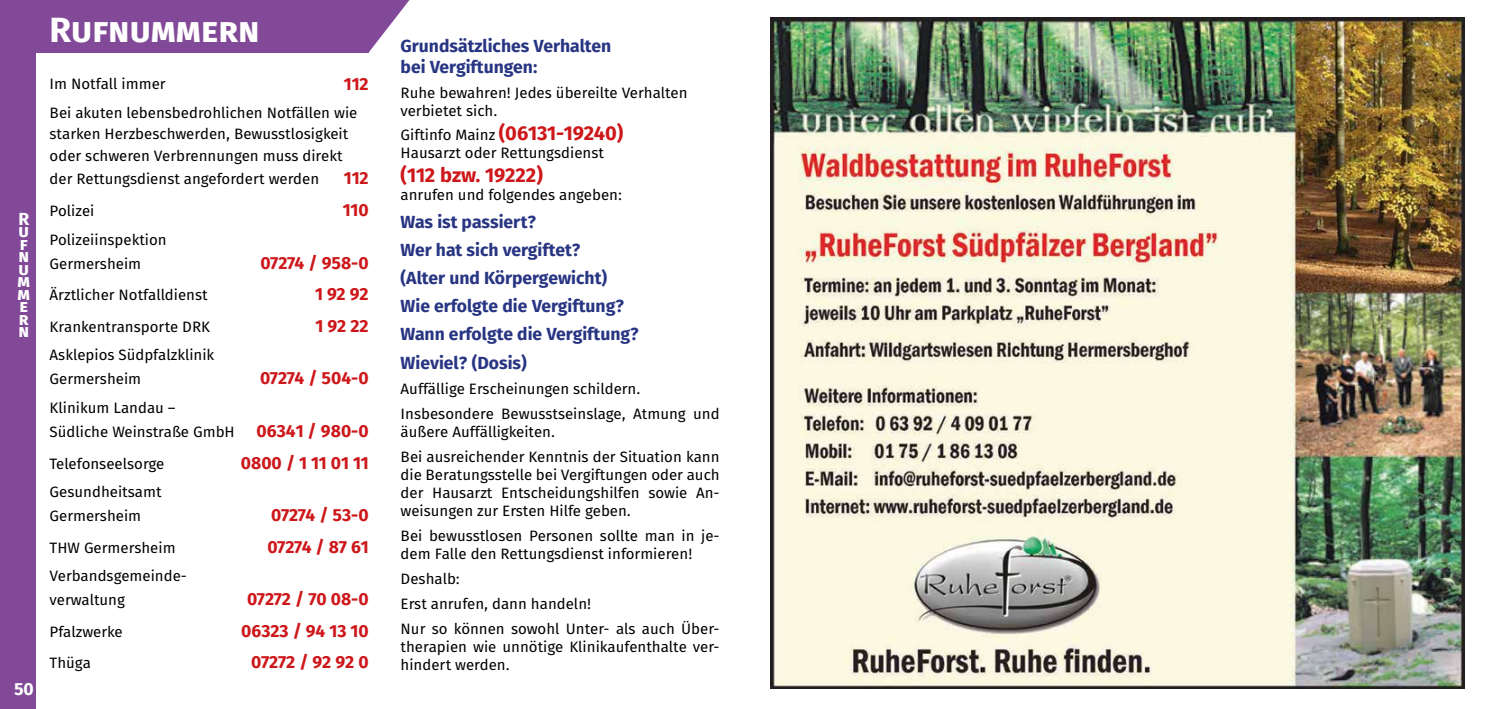
<style>
.page{position:relative;width:1489px;height:709px;background:#fff}
.page>*{position:absolute;margin:0;border:0;box-sizing:border-box;transform-origin:0 0}
.t1{font:700 35px "Fira Sans OT";color:#fff}
.t2{font:700 20px "Fira Sans OT";color:#cd171a}
.t3{font:700 17.5px/28.1px "Fira Sans OT";color:#283583}
.t4{font:700 17.5px "Fira Sans OT";letter-spacing:-.005em;color:#cd171a}
.t5{font:700 17.5px/12.5px "Fira Sans OT";color:#fff}
.t6{font:15px/18px "Fira Sans OT";color:#000}
.s1{font-weight:700;font-size:17.5px;color:#cd171a}
.s2{font-weight:700;font-size:20px;color:#cd171a}
</style>
<div class="page">
<svg style="left:369px;top:0;width:41px;height:52px"></svg>
<div style="left:0;top:0;width:35px;height:709px;background:#814997"></div>
<div style="left:0;top:0;width:369px;height:53px;background:#814997"></div>
<img style="left:770px;top:18px;width:693px;height:670px">
<p class="t5" style="left:18px;top:213px;width:14px">R u f n u m m e r n</p>
<p class="t5" style="left:14px;top:684px;width:21px">50</p>
<h1 class="t1" style="left:50px;top:5px;width:211px">Rufnummern</h1>
<p class="t6" style="left:50px;top:76px;width:117px">Im Notfall immer</p>
<p class="t4" style="left:344px;top:71px;width:26px">112</p>
<p class="t6" style="left:50px;top:103px;width:309px;line-height:21.2px">Bei akuten lebensbedrohlichen Notfällen wie starken Herzbeschwerden, Bewusstlosigkeit oder schweren Verbrennungen muss direkt</p>
<p class="t6" style="left:50px;top:170px;width:271px">der Rettungsdienst angefordert werden</p>
<p class="t4" style="left:344px;top:165px;width:26px">112</p>
<p class="t6" style="left:50px;top:203px;width:46px">Polizei</p>
<p class="t4" style="left:343px;top:198px;width:27px">110</p>
<p class="t6" style="left:50px;top:228px;width:119px;line-height:24.2px">Polizeiinspektion<br>Germersheim</p>
<p class="t4" style="left:260px;top:250px;width:110px">07274 / 958-0</p>
<p class="t6" style="left:50px;top:287px;width:159px">Ärztlicher Notfalldienst</p>
<p class="t4" style="left:315px;top:282px;width:55px">1 92 92</p>
<p class="t6" style="left:50px;top:318px;width:162px">Krankentransporte DRK</p>
<p class="t4" style="left:315px;top:313px;width:55px">1 92 22</p>
<p class="t6" style="left:50px;top:344px;width:166px;line-height:24.2px">Asklepios Südpfalzklinik<br>Germersheim</p>
<p class="t4" style="left:260px;top:366px;width:110px">07274 / 504-0</p>
<p class="t6" style="left:50px;top:396px;width:320px;line-height:24.2px">Klinikum Landau –<br>Südliche Weinstraße GmbH <span class="s1">06341 / 980-0</span></p>
<p class="t6" style="left:50px;top:455px;width:116px">Telefonseelsorge</p>
<p class="t4" style="left:241px;top:450px;width:129px">0800 / 1 11 01 11</p>
<p class="t6" style="left:50px;top:481px;width:113px;line-height:24.2px">Gesundheitsamt<br>Germersheim</p>
<p class="t4" style="left:271px;top:503px;width:99px">07274 / 53-0</p>
<p class="t6" style="left:50px;top:539px;width:127px">THW Germersheim</p>
<p class="t4" style="left:267px;top:534px;width:103px">07274 / 87 61</p>
<p class="t6" style="left:50px;top:565px;width:139px;line-height:24.2px">Verbandsgemeinde&shy;verwaltung</p>
<p class="t4" style="left:247px;top:587px;width:123px">07272 / 70 08-0</p>
<p class="t6" style="left:50px;top:623px;width:75px">Pfalzwerke</p>
<p class="t4" style="left:241px;top:618px;width:129px">06323 / 94 13 10</p>
<p class="t6" style="left:50px;top:655px;width:43px">Thüga</p>
<p class="t4" style="left:251px;top:650px;width:119px">07272 / 92 92 0</p>
<p class="t3" style="left:400px;top:36px;width:212px;line-height:21px">Grundsätzliches Verhalten bei Vergiftungen:</p>
<p class="t6" style="left:400px;top:85px;width:288px">Ruhe bewahren! Jedes übereilte Verhalten verbietet sich.</p>
<p class="t6" style="left:400px;top:127px;width:224px">Giftinfo Mainz <span class="s2">(06131-19240)<br></span>Hausarzt oder Rettungsdienst</p>
<h2 class="t2" style="left:400px;top:161px;width:144px">(112 bzw. 19222)</h2>
<p class="t6" style="left:400px;top:187px;width:223px">anrufen und folgendes angeben:</p>
<p class="t3" style="left:400px;top:209px;width:240px">Was ist passiert?<br>Wer hat sich vergiftet?<br>(Alter und Körpergewicht)<br>Wie erfolgte die Vergiftung?<br>Wann erfolgte die Vergiftung?<br>Wieviel? (Dosis)</p>
<p class="t6" style="left:400px;top:377px;width:320px;line-height:25.1px">Auffällige Erscheinungen schildern.<br>Insbesondere Bewusstseinslage, Atmung und</p>
<p class="t6" style="left:400px;top:420px;width:320px;line-height:25.1px">äußere Auffälligkeiten.<br>Bei ausreichender Kenntnis der Situation kann</p>
<p class="t6" style="left:400px;top:467px;width:320px;text-align:justify">die Beratungsstelle bei Vergiftungen oder auch der Hausarzt Entscheidungshilfen sowie An&shy;weisungen zur Ersten Hilfe geben.</p>
<p class="t6" style="left:400px;top:528px;width:320px">Bei bewusstlosen Personen sollte man in je&shy;dem Falle den Rettungsdienst informieren!</p>
<p class="t6" style="left:400px;top:567px;width:320px;line-height:25.1px">Deshalb:<br>Erst anrufen, dann handeln!<br>Nur so können sowohl Unter- als auch Über-</p>
<p class="t6" style="left:400px;top:639px;width:320px">therapien wie unnötige Klinikaufenthalte ver&shy;hindert werden.</p>
</div>
